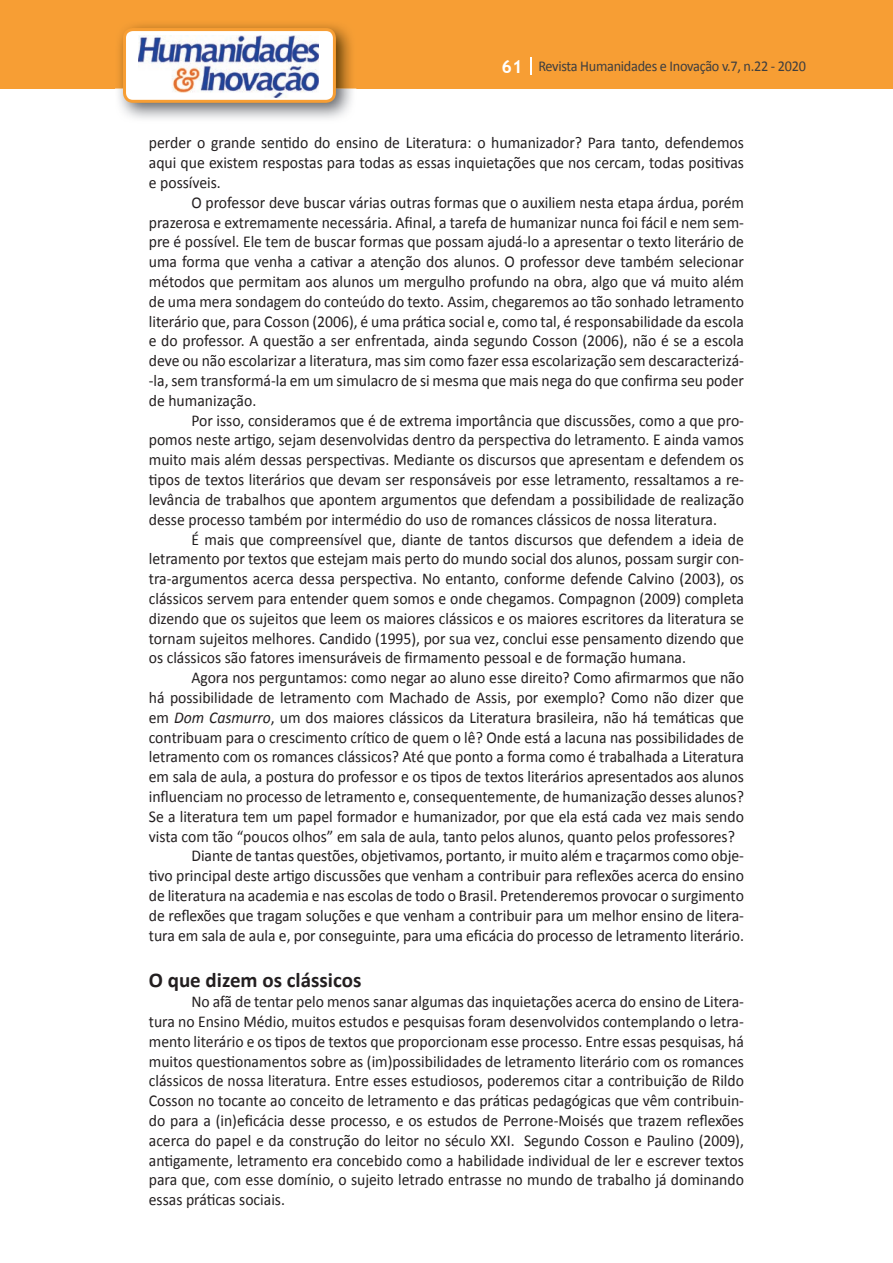
<style>
.page{position:relative;width:893px;height:1263px;background:#fff}
.page>*{position:absolute;margin:0;border:0;box-sizing:border-box;transform-origin:0 0}
.t1{font:700 21px "Calibri";color:#231f20}
.t2{font:16.5px/19.8px "Calibri";color:#231f20;text-align:justify;scale:.95 1}
.t3{font:15px "Calibri";letter-spacing:-.02em;color:#3e3e3f;scale:.95 1}
.s1{font-family:"Trebuchet MS";font-weight:700;font-size:18px;color:#fff}
.s2{font-style:italic}
</style>
<div class="page">
<div style="left:0;top:0;width:893px;height:88px;background:#f79e34"></div>
<svg style="left:530px;top:57px;width:2px;height:18px"></svg>
<img style="left:115px;top:24px;width:241px;height:95px">
<svg style="left:123px;top:28px;width:213px;height:75px"></svg>
<p class="t3" style="left:501px;top:57px;width:322px"><span class="s1">61</span> Revista Humanidades e Inovação v.7, n.22 - 2020</p>
<p class="t2" style="left:149px;top:133px;width:628px">perder o grande sentido do ensino de Literatura: o humanizador? Para tanto, defendemos aqui que existem respostas para todas as essas inquietações que nos cercam, todas positivas e possíveis.</p>
<p class="t2" style="left:149px;top:193px;width:628px;text-indent:43px">O professor deve buscar várias outras formas que o auxiliem nesta etapa árdua, porém prazerosa e extremamente necessária. Afinal, a tarefa de humanizar nunca foi fácil e nem sem&shy;pre é possível. Ele tem de buscar formas que possam ajudá-lo a apresentar o texto literário de uma forma que venha a cativar a atenção dos alunos. O professor deve também selecionar métodos que permitam aos alunos um mergulho profundo na obra, algo que vá muito além de uma mera sondagem do conteúdo do texto. Assim, chegaremos ao tão sonhado letramento literário que, para Cosson (2006), é uma prática social e, como tal, é responsabilidade da escola e do professor. A questão a ser enfrentada, ainda segundo Cosson (2006), não é se a escola deve ou não escolarizar a literatura, mas sim como fazer essa escolarização sem descaracterizá--la, sem transformá-la em um simulacro de si mesma que mais nega do que confirma seu poder de humanização.</p>
<p class="t2" style="left:149px;top:410px;width:628px;text-indent:43px">Por isso, consideramos que é de extrema importância que discussões, como a que pro&shy;pomos neste artigo, sejam desenvolvidas dentro da perspectiva do letramento. E ainda vamos muito mais além dessas perspectivas. Mediante os discursos que apresentam e defendem os tipos de textos literários que devam ser responsáveis por esse letramento, ressaltamos a re&shy;levância de trabalhos que apontem argumentos que defendam a possibilidade de realização desse processo também por intermédio do uso de romances clássicos de nossa literatura.</p>
<p class="t2" style="left:149px;top:529px;width:628px;text-indent:43px">É mais que compreensível que, diante de tantos discursos que defendem a ideia de letramento por textos que estejam mais perto do mundo social dos alunos, possam surgir con&shy;tra-argumentos acerca dessa perspectiva. No entanto, conforme defende Calvino (2003), os clássicos servem para entender quem somos e onde chegamos. Compagnon (2009) completa dizendo que os sujeitos que leem os maiores clássicos e os maiores escritores da literatura se tornam sujeitos melhores. Candido (1995), por sua vez, conclui esse pensamento dizendo que os clássicos são fatores imensuráveis de firmamento pessoal e de formação humana.</p>
<p class="t2" style="left:191px;top:668px;width:583px">Agora nos perguntamos: como negar ao aluno esse direito? Como afirmarmos que não</p>
<p class="t2" style="left:149px;top:688px;width:628px">há possibilidade de letramento com Machado de Assis, por exemplo? Como não dizer que</p>
<p class="t2" style="left:149px;top:707px;width:628px">em <span class="s2">Dom Casmurro</span>, um dos maiores clássicos da Literatura brasileira, não há temáticas que</p>
<p class="t2" style="left:149px;top:727px;width:628px">contribuam para o crescimento crítico de quem o lê? Onde está a lacuna nas possibilidades de</p>
<p class="t2" style="left:149px;top:747px;width:628px">letramento com os romances clássicos? Até que ponto a forma como é trabalhada a Literatura</p>
<p class="t2" style="left:149px;top:767px;width:628px">em sala de aula, a postura do professor e os tipos de textos literários apresentados aos alunos</p>
<p class="t2" style="left:149px;top:787px;width:628px">influenciam no processo de letramento e, consequentemente, de humanização desses alunos?</p>
<p class="t2" style="left:149px;top:806px;width:628px">Se a literatura tem um papel formador e humanizador, por que ela está cada vez mais sendo</p>
<p class="t2" style="left:149px;top:826px;width:618px">vista com tão “poucos olhos” em sala de aula, tanto pelos alunos, quanto pelos professores?</p>
<p class="t2" style="left:191px;top:846px;width:583px">Diante de tantas questões, objetivamos, portanto, ir muito além e traçarmos como obje-</p>
<p class="t2" style="left:149px;top:866px;width:628px">tivo principal deste artigo discussões que venham a contribuir para reflexões acerca do ensino</p>
<p class="t2" style="left:149px;top:886px;width:628px">de literatura na academia e nas escolas de todo o Brasil. Pretenderemos provocar o surgimento</p>
<p class="t2" style="left:149px;top:905px;width:628px">de reflexões que tragam soluções e que venham a contribuir para um melhor ensino de litera-</p>
<p class="t2" style="left:149px;top:925px;width:628px">tura em sala de aula e, por conseguinte, para uma eficácia do processo de letramento literário.</p>
<p class="t1" style="left:149px;top:967px;width:214px">O que dizem os clássicos</p>
<p class="t2" style="left:149px;top:992px;width:628px;text-indent:43px">No afã de tentar pelo menos sanar algumas das inquietações acerca do ensino de Litera&shy;tura no Ensino Médio, muitos estudos e pesquisas foram desenvolvidos contemplando o letra&shy;mento literário e os tipos de textos que proporcionam esse processo. Entre essas pesquisas, há muitos questionamentos sobre as (im)possibilidades de letramento literário com os romances clássicos de nossa literatura. Entre esses estudiosos, poderemos citar a contribuição de Rildo Cosson no tocante ao conceito de letramento e das práticas pedagógicas que vêm contribuin&shy;do para a (in)eficácia desse processo, e os estudos de Perrone-Moisés que trazem reflexões acerca do papel e da construção do leitor no século XXI. Segundo Cosson e Paulino (2009), antigamente, letramento era concebido como a habilidade individual de ler e escrever textos para que, com esse domínio, o sujeito letrado entrasse no mundo de trabalho já dominando essas práticas sociais.</p>
</div>
